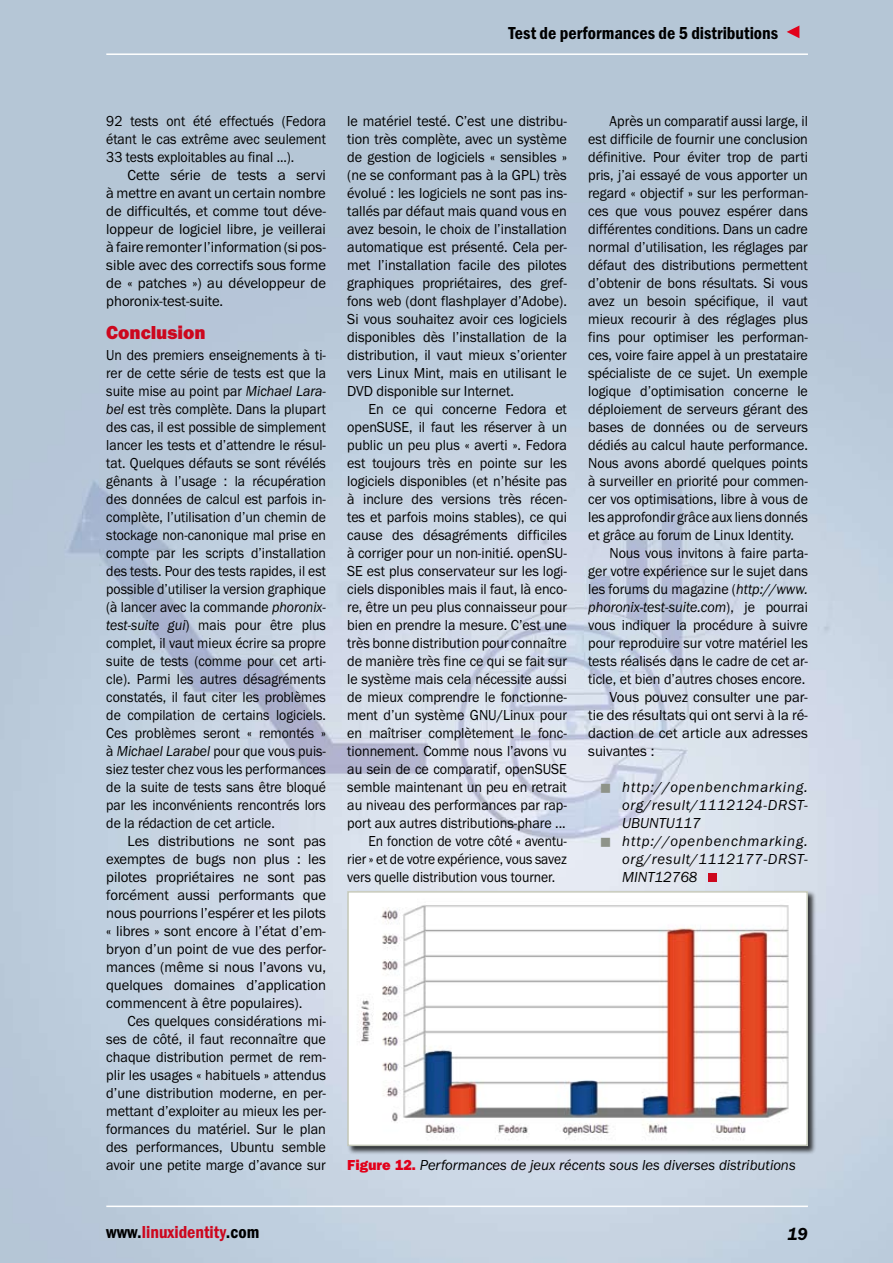
<style>
.page{position:relative;width:893px;height:1263px;background:#fff}
.page>*{position:absolute;margin:0;border:0;box-sizing:border-box;transform-origin:0 0}
.t1{font:19.5px "Franklin Got URWTCE Hea";color:#cd071e}
.t2{font:18px "Franklin Got URWTCE Dem Con";color:#000}
.t3{font:18px "Franklin Got URWTCE Dem Con";color:#cd071e}
.t4{font:18px "Franklin Got URWTCE Dem Ita";color:#000}
.t5{font:15px "Franklin Got URWTCE Boo";color:#000;scale:.94 1}
.t6{font:15px/18px "Franklin Got URWTCE Boo";color:#000;text-align:justify;scale:.92 1}
.t7{font:15px/18px "Franklin Got URWTCE Boo";color:#000;text-align:justify;scale:.95 1}
.t8{font:15px/18px "Franklin Got URWTCE Boo";color:#000;text-align:justify}
.t9{font:15px "Franklin Got URWTCE Boo";color:#000;scale:.93 1}
.t10{font:15px/18px "Franklin Got URWTCE Boo Ita";letter-spacing:.045em;color:#000}
.t11{font:15px "Franklin Got URWTCE Boo";color:#000;scale:.91 1}
.t12{font:15px "Franklin Got URWTCE Boo Ita";color:#000}
.t13{font:15px "Franklin Got URWTCE Boo Ita";color:#000;scale:.94 1}
.s1{font-family:"Franklin Got URWTCE Boo Ita"}
.s2{font-family:"Franklin Got URWTCE Boo"}
.s3{font-family:"Franklin Got URWTCE Hea";color:#e2001a}
.s4{color:#000}
</style>
<div class="page">
<svg style="left:787px;top:26px;width:12px;height:12px"></svg>
<div style="left:708px;top:873px;width:9px;height:9px;background:#cd071e"></div>
<div style="left:347px;top:891px;width:476px;height:270px;background:#000;opacity:.75"></div>
<img style="left:350px;top:894px;width:455px;height:249px">
<div style="left:347px;top:891px;width:461px;height:255px;border:2px solid #c5c9ba"></div>
<svg style="left:601px;top:783px;width:9px;height:9px"></svg>
<svg style="left:601px;top:837px;width:9px;height:9px"></svg>
<p class="t2" style="left:509px;top:22px;width:271px">Test de performances de 5 distributions</p>
<p class="t6" style="left:106px;top:112px;width:240px">92 tests ont été effectués (Fedora étant le cas extrême avec seulement 33 tests exploitables au final ...).</p>
<p class="t8" style="left:106px;top:166px;width:221px;text-indent:21px">Cette série de tests a servi à mettre en avant un certain nombre de difficultés, et comme tout déve&shy;loppeur de logiciel libre, je veillerai à faire remonter l’information (si pos&shy;sible avec des correctifs sous forme de « patches ») au développeur de phoronix-test-suite.</p>
<h1 class="t1" style="left:106px;top:321px;width:101px">Conclusion</h1>
<p class="t6" style="left:106px;top:346px;width:240px">Un des premiers enseignements à ti&shy;rer de cette série de tests est que la suite mise au point par <span class="s1">Michael Lara&shy;bel</span> est très complète. Dans la plupart des cas, il est possible de simplement lancer les tests et d’attendre le résul&shy;tat. Quelques défauts se sont révélés gênants à l’usage : la récupération des données de calcul est parfois in&shy;complète, l’utilisation d’un chemin de stockage non-canonique mal prise en compte par les scripts d’installation des tests. Pour des tests rapides, il est possible d’utiliser la version graphique (à lancer avec la commande <span class="s1">phoronix&shy;test-suite gui</span>) mais pour être plus complet, il vaut mieux écrire sa propre suite de tests (comme pour cet arti&shy;cle). Parmi les autres désagréments constatés, il faut citer les problèmes de compilation de certains logiciels.<br>Ces problèmes seront « remontés » à <span class="s1">Michael Larabel</span> pour que vous puis&shy;siez tester chez vous les performances de la suite de tests sans être bloqué par les inconvénients rencontrés lors de la rédaction de cet article.</p>
<p class="t8" style="left:106px;top:832px;width:221px;text-indent:21px">Les distributions ne sont pas exemptes de bugs non plus : les pilotes propriétaires ne sont pas forcément aussi performants que nous pourrions l’espérer et les pilots « libres » sont encore à l’état d’em&shy;bryon d’un point de vue des perfor&shy;mances (même si nous l’avons vu, quelques domaines d’application commencent à être populaires).</p>
<p class="t7" style="left:106px;top:1012px;width:233px;text-indent:21px">Ces quelques considérations mi&shy;ses de côté, il faut reconnaître que chaque distribution permet de rem&shy;plir les usages « habituels » attendus d’une distribution moderne, en per&shy;mettant d’exploiter au mieux les per&shy;formances du matériel. Sur le plan des performances, Ubuntu semble avoir une petite marge d’avance sur</p>
<p class="t7" style="left:347px;top:112px;width:233px">le matériel testé. C’est une distribu&shy;tion très complète, avec un système de gestion de logiciels « sensibles » (ne se conformant pas à la GPL) très évolué : les logiciels ne sont pas ins&shy;tallés par défaut mais quand vous en avez besoin, le choix de l’installation automatique est présenté. Cela per&shy;met l’installation facile des pilotes graphiques propriétaires, des gref&shy;fons web (dont flashplayer d’Adobe).<br>Si vous souhaitez avoir ces logiciels disponibles dès l’installation de la distribution, il vaut mieux s’orienter vers Linux Mint, mais en utilisant le DVD disponible sur Internet.</p>
<p class="t5" style="left:369px;top:401px;width:213px">En ce qui concerne Fedora et</p>
<p class="t5" style="left:347px;top:419px;width:235px">openSUSE, il faut les réserver à un</p>
<p class="t5" style="left:347px;top:437px;width:235px">public un peu plus « averti ». Fedora</p>
<p class="t5" style="left:347px;top:455px;width:235px">est toujours très en pointe sur les</p>
<p class="t5" style="left:347px;top:473px;width:235px">logiciels disponibles (et n’hésite pas</p>
<p class="t5" style="left:347px;top:491px;width:235px">à inclure des versions très récen-</p>
<p class="t5" style="left:347px;top:509px;width:235px">tes et parfois moins stables), ce qui</p>
<p class="t5" style="left:347px;top:527px;width:235px">cause des désagréments difficiles</p>
<p class="t5" style="left:347px;top:545px;width:235px">à corriger pour un non-initié. openSU-</p>
<p class="t5" style="left:347px;top:563px;width:235px">SE est plus conservateur sur les logi-</p>
<p class="t5" style="left:347px;top:581px;width:235px">ciels disponibles mais il faut, là enco-</p>
<p class="t5" style="left:347px;top:599px;width:235px">re, être un peu plus connaisseur pour</p>
<p class="t5" style="left:347px;top:617px;width:235px">bien en prendre la mesure. C’est une</p>
<p class="t5" style="left:347px;top:635px;width:235px">très bonne distribution pour connaître</p>
<p class="t5" style="left:347px;top:653px;width:235px">de manière très fine ce qui se fait sur</p>
<p class="t5" style="left:347px;top:671px;width:235px">le système mais cela nécessite aussi</p>
<p class="t5" style="left:347px;top:689px;width:235px">de mieux comprendre le fonctionne-</p>
<p class="t5" style="left:347px;top:707px;width:235px">ment d’un système GNU/Linux pour</p>
<p class="t5" style="left:347px;top:725px;width:235px">en maîtriser complètement le fonc-</p>
<p class="t5" style="left:347px;top:743px;width:235px">tionnement. Comme nous l’avons vu</p>
<p class="t5" style="left:347px;top:761px;width:235px">au sein de ce comparatif, openSUSE</p>
<p class="t5" style="left:347px;top:779px;width:235px">semble maintenant un peu en retrait</p>
<p class="t5" style="left:347px;top:797px;width:235px">au niveau des performances par rap-</p>
<p class="t5" style="left:347px;top:815px;width:234px">port aux autres distributions-phare ...</p>
<p class="t11" style="left:369px;top:833px;width:220px">En fonction de votre côté « aventu-</p>
<p class="t11" style="left:347px;top:851px;width:243px">rier » et de votre expérience, vous savez</p>
<p class="t11" style="left:347px;top:869px;width:230px">vers quelle distribution vous tourner.</p>
<p class="t5" style="left:609px;top:113px;width:213px">Après un comparatif aussi large, il</p>
<p class="t5" style="left:588px;top:131px;width:235px">est difficile de fournir une conclusion</p>
<p class="t5" style="left:588px;top:149px;width:235px">définitive. Pour éviter trop de parti</p>
<p class="t5" style="left:588px;top:167px;width:235px">pris, j’ai essayé de vous apporter un</p>
<p class="t5" style="left:588px;top:185px;width:235px">regard « objectif » sur les performan-</p>
<p class="t5" style="left:588px;top:203px;width:235px">ces que vous pouvez espérer dans</p>
<p class="t5" style="left:588px;top:221px;width:235px">différentes conditions. Dans un cadre</p>
<p class="t5" style="left:588px;top:239px;width:235px">normal d’utilisation, les réglages par</p>
<p class="t5" style="left:588px;top:257px;width:235px">défaut des distributions permettent</p>
<p class="t5" style="left:588px;top:275px;width:235px">d’obtenir de bons résultats. Si vous</p>
<p class="t5" style="left:588px;top:293px;width:235px">avez un besoin spécifique, il vaut</p>
<p class="t5" style="left:588px;top:311px;width:235px">mieux recourir à des réglages plus</p>
<p class="t5" style="left:588px;top:329px;width:235px">fins pour optimiser les performan-</p>
<p class="t5" style="left:588px;top:347px;width:235px">ces, voire faire appel à un prestataire</p>
<p class="t5" style="left:588px;top:365px;width:235px">spécialiste de ce sujet. Un exemple</p>
<p class="t5" style="left:588px;top:383px;width:235px">logique d’optimisation concerne le</p>
<p class="t5" style="left:588px;top:401px;width:235px">déploiement de serveurs gérant des</p>
<p class="t5" style="left:588px;top:419px;width:235px">bases de données ou de serveurs</p>
<p class="t5" style="left:588px;top:437px;width:235px">dédiés au calcul haute performance.</p>
<p class="t5" style="left:588px;top:455px;width:235px">Nous avons abordé quelques points</p>
<p class="t9" style="left:588px;top:473px;width:238px">à surveiller en priorité pour commen-</p>
<p class="t9" style="left:588px;top:491px;width:238px">cer vos optimisations, libre à vous de</p>
<p class="t9" style="left:588px;top:509px;width:238px">les approfondir grâce aux liens donnés</p>
<p class="t9" style="left:588px;top:527px;width:223px">et grâce au forum de Linux Identity.</p>
<p class="t5" style="left:609px;top:545px;width:213px">Nous vous invitons à faire parta-</p>
<p class="t5" style="left:588px;top:563px;width:235px">ger votre expérience sur le sujet dans</p>
<p class="t5" style="left:588px;top:581px;width:235px">les forums du magazine (<span class="s1">http://www.</span></p>
<p class="t13" style="left:588px;top:599px;width:235px">phoronix-test-suite.com<span class="s2">), je pourrai</span></p>
<p class="t5" style="left:588px;top:617px;width:235px">vous indiquer la procédure à suivre</p>
<p class="t5" style="left:588px;top:635px;width:235px">pour reproduire sur votre matériel les</p>
<p class="t5" style="left:588px;top:653px;width:235px">tests réalisés dans le cadre de cet ar-</p>
<p class="t5" style="left:588px;top:671px;width:232px">ticle, et bien d’autres choses encore.</p>
<p class="t8" style="left:609px;top:688px;width:200px">Vous pouvez consulter une par-</p>
<p class="t8" style="left:588px;top:706px;width:221px">tie des résultats qui ont servi à la ré-</p>
<p class="t8" style="left:588px;top:724px;width:221px">daction de cet article aux adresses</p>
<p class="t8" style="left:588px;top:742px;width:68px">suivantes :</p>
<p class="t10" style="left:622px;top:778px;width:187px">http://openbenchmarking. org/result/1112124-DRST-<br>UBUNTU117 http://openbenchmarking. org/result/1112177-DRST-<br>MINT12768</p>
<p class="t12" style="left:347px;top:1157px;width:450px"><span class="s3">Figure 12.</span> Performances de jeux récents sous les diverses distributions</p>
<p class="t3" style="left:106px;top:1221px;width:154px"><span class="s4">www.</span>linuxidentity<span class="s4">.com</span></p>
<p class="t4" style="left:787px;top:1224px;width:22px">19</p>
</div>
